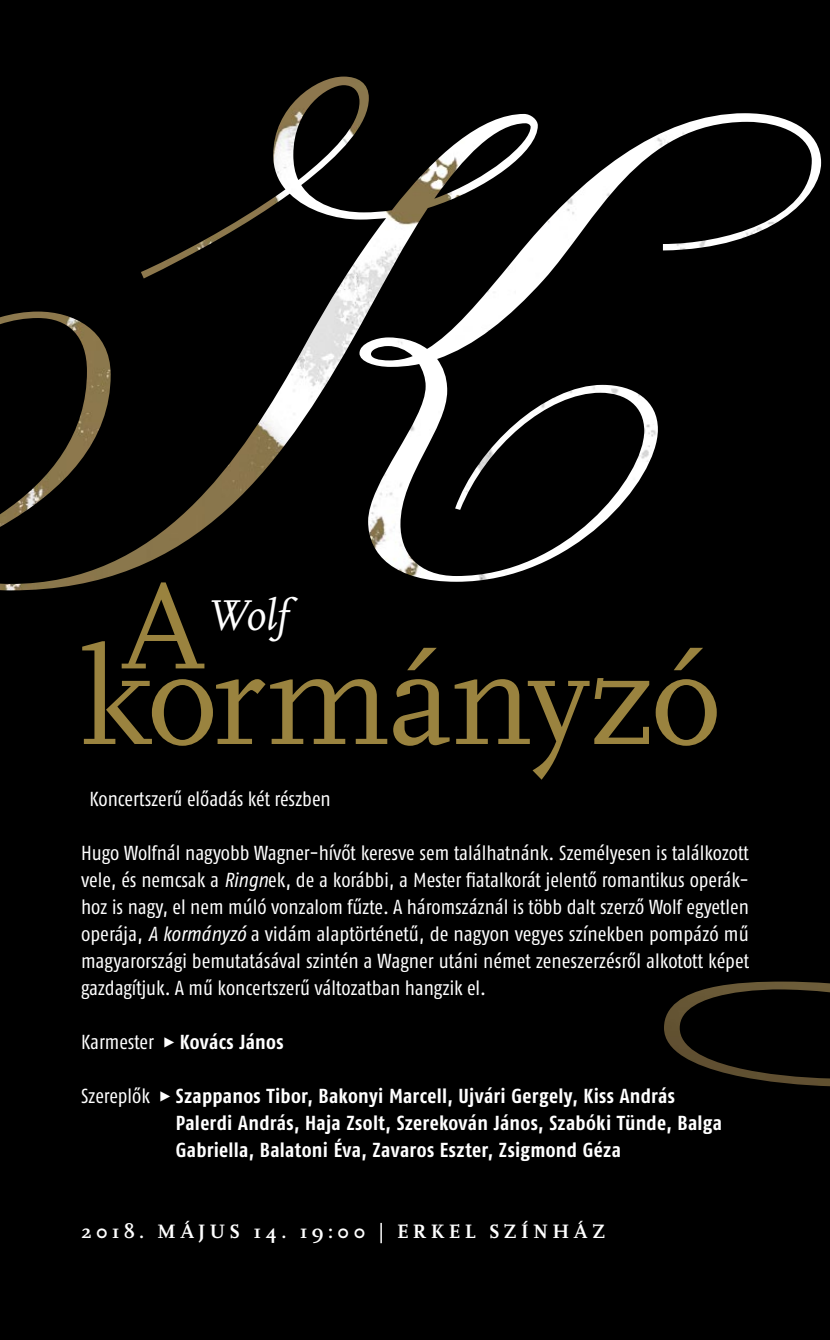
<style>
.page{position:relative;width:830px;height:1340px;background:#fff}
.page>*{position:absolute;margin:0;border:0;box-sizing:border-box;transform-origin:0 0}
.t1{font:139.28px "FF Scala H";letter-spacing:-.02em;color:#9a833f}
.t2{font:126.23px "FF Scala H";color:#9a833f}
.t3{font:italic 45px "Scala";color:#fff}
.t4{font:condensed 20.25px/27px "Fago Pro";letter-spacing:-.005em;color:#fff;text-align:justify}
.t5{font:700 20.25px/27px "Fago Co";letter-spacing:.015em;color:#fff}
.t6{font:20.25px "FF Scala Bold H";letter-spacing:.205em;color:#fff}
.s1{font-style:italic}
.s2{font-family:"Fago Pro";font-weight:400;font-stretch:condensed}
.s3{font-family:"FF Scala H";font-weight:400}
</style>
<div class="page">
<div style="left:0;top:0;width:829px;height:1339px;background:#000"></div>
<img style="left:664px;top:981px;width:165px;height:105px">
<img style="left:0;top:77px;width:820px;height:513px">
<h2 class="t2" style="left:121px;top:556px;width:86px">A</h2>
<h3 class="t3" style="left:206px;top:591px;width:83px">Wolf</h3>
<h1 class="t1" style="left:81px;top:620px;width:641px">kormányzó</h1>
<p class="t4" style="left:89px;top:785px;width:243px">Koncertszerű előadás két részben</p>
<p class="t4" style="left:81px;top:839px;width:669px">Hugo Wolfnál nagyobb Wagner-hívőt keresve sem találhatnánk. Személyesen is találkozott vele, és nemcsak a <span class="s1">Ringn</span>ek, de a korábbi, a Mester fiatalkorát jelentő romantikus operák&shy;hoz is nagy, el nem múló vonzalom fűzte. A háromszáznál is több dalt szerző Wolf egyetlen operája, <span class="s1">A kormányzó</span> a vidám alaptörténetű, de nagyon vegyes színekben pompázó mű magyarországi bemutatásával szintén a Wagner utáni német zeneszerzésről alkotott képet gazdagítjuk. A mű koncertszerű változatban hangzik el.</p>
<p class="t5" style="left:81px;top:1028px;width:204px"><span class="s2">Karmester</span> <span class="s3">Ω</span> Kovács János</p>
<p class="t5" style="left:176px;top:1082px;width:547px;text-indent:-95px"><span class="s2">Szereplők</span> <span class="s3">Ω</span> Szappanos Tibor, Bakonyi Marcell, Ujvári Gergely, Kiss András<br>Palerdi András, Haja Zsolt, Szerekován János, Szabóki Tünde, Balga<br>Gabriella, Balatoni Éva, Zavaros Eszter, Zsigmond Géza</p>
<p class="t6" style="left:81px;top:1220px;width:525px">2018. MÁJUS 14. 19:00 | ERKEL SZÍNHÁZ</p>
</div>
